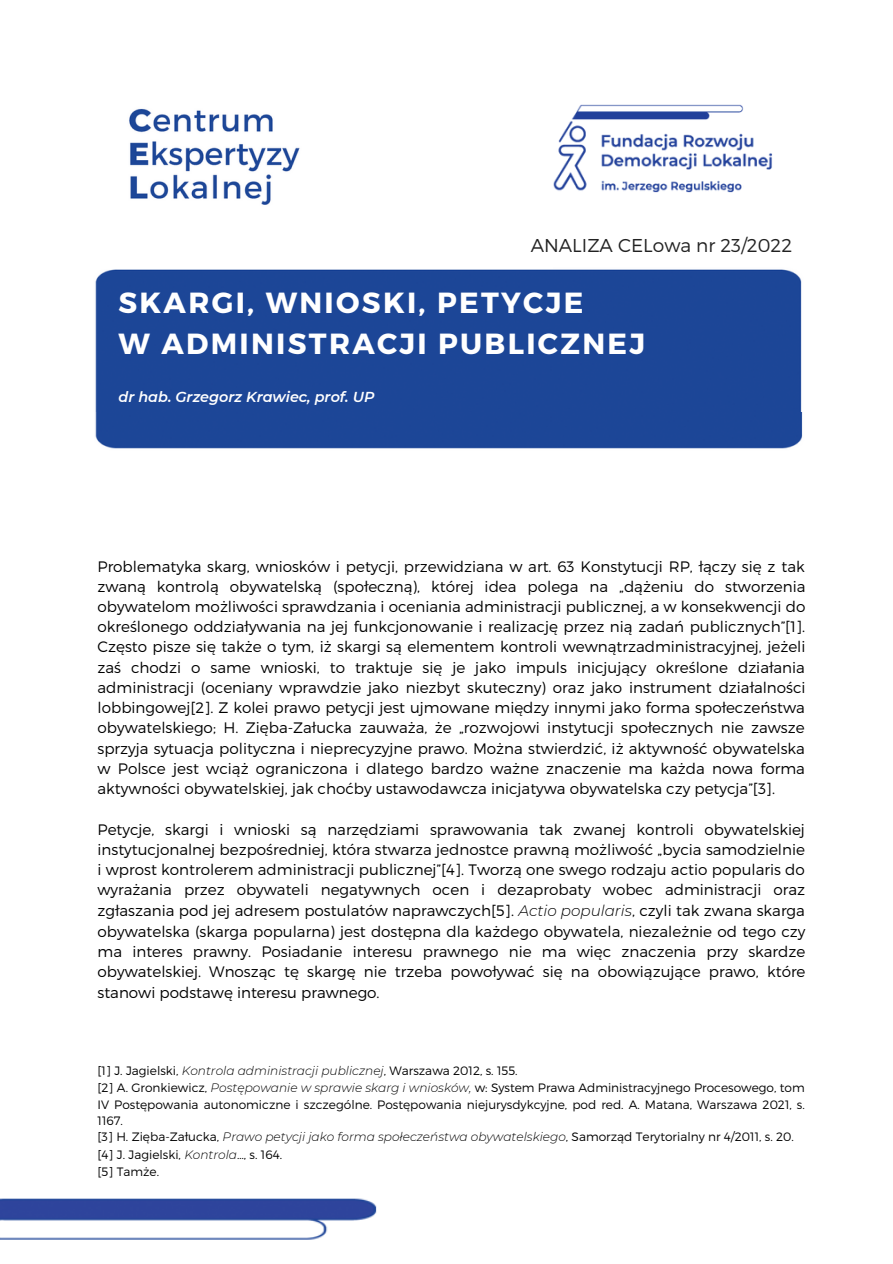
<style>
.page{position:relative;width:893px;height:1264px;background:#fff}
.page>*{position:absolute;margin:0;border:0;box-sizing:border-box;transform-origin:0 0}
.t1{font:700 29.1px/40.5px "Montserrat";letter-spacing:.08em;color:#fff}
.t2{font:300 18.6px "Montserrat";color:#222}
.t3{font:300 15.15px/20.2px "Montserrat";color:#000;text-align:justify}
.t4{font:italic 600 14.4px "Montserrat";color:#fff}
.t5{font:300 12.15px/16.8px "Montserrat";color:#000}
.s1{font-style:italic}
</style>
<div class="page">
<img style="left:0;top:1198px;width:377px;height:42px">
<div style="left:95px;top:411px;width:708px;height:38px;background:#1c4697"></div>
<div style="left:95px;top:269px;width:707px;height:142px;background:#1c4697"></div>
<img style="left:129px;top:108px;width:171px;height:97px">
<img style="left:553px;top:104px;width:220px;height:89px">
<p class="t2" style="left:530px;top:233px;width:263px">ANALIZA CELowa nr 23/2022</p>
<h1 class="t1" style="left:118px;top:281px;width:528px">SKARGI, WNIOSKI, PETYCJE<br>W ADMINISTRACJI PUBLICZNEJ</h1>
<p class="t4" style="left:118px;top:388px;width:257px">dr hab. Grzegorz Krawiec, prof. UP</p>
<p class="t3" style="left:97px;top:555px;width:709px">Problematyka skarg, wniosków i petycji, przewidziana w art. 63 Konstytucji RP, łączy się z tak zwaną kontrolą obywatelską (społeczną), której idea polega na „dążeniu do stworzenia obywatelom możliwości sprawdzania i oceniania administracji publicznej, a w konsekwencji do określonego oddziaływania na jej funkcjonowanie i realizację przez nią zadań publicznych”[1].<br>Często pisze się także o tym, iż skargi są elementem kontroli wewnątrzadministracyjnej, jeżeli zaś chodzi o same wnioski, to traktuje się je jako impuls inicjujący określone działania administracji (oceniany wprawdzie jako niezbyt skuteczny) oraz jako instrument działalności lobbingowej[2]. Z kolei prawo petycji jest ujmowane między innymi jako forma społeczeństwa obywatelskiego; H. Zięba-Załucka zauważa, że „rozwojowi instytucji społecznych nie zawsze sprzyja sytuacja polityczna i nieprecyzyjne prawo. Można stwierdzić, iż aktywność obywatelska w Polsce jest wciąż ograniczona i dlatego bardzo ważne znaczenie ma każda nowa forma aktywności obywatelskiej, jak choćby ustawodawcza inicjatywa obywatelska czy petycja”[3].</p>
<p class="t3" style="left:97px;top:818px;width:709px">Petycje, skargi i wnioski są narzędziami sprawowania tak zwanej kontroli obywatelskiej instytucjonalnej bezpośredniej, która stwarza jednostce prawną możliwość „bycia samodzielnie i wprost kontrolerem administracji publicznej”[4]. Tworzą one swego rodzaju actio popularis do wyrażania przez obywateli negatywnych ocen i dezaprobaty wobec administracji oraz zgłaszania pod jej adresem postulatów naprawczych[5]. <span class="s1">Actio popularis</span>, czyli tak zwana skarga obywatelska (skarga popularna) jest dostępna dla każdego obywatela, niezależnie od tego czy ma interes prawny. Posiadanie interesu prawnego nie ma więc znaczenia przy skardze obywatelskiej. Wnosząc tę skargę nie trzeba powoływać się na obowiązujące prawo, które stanowi podstawę interesu prawnego.</p>
<p class="t5" style="left:97px;top:1061px;width:708px">[1] J. Jagielski, <span class="s1">Kontrola administracji publicznej</span>, Warszawa 2012, s. 155.<br>[2] A. Gronkiewicz, <span class="s1">Postępowanie w sprawie skarg i wniosków,</span> w: System Prawa Administracyjnego Procesowego, tom IV Postępowania autonomiczne i szczególne. Postępowania niejurysdykcyjne, pod red. A. Matana, Warszawa 2021, s.<br>1167.<br>[3] H. Zięba-Załucka, <span class="s1">Prawo petycji jako forma społeczeństwa obywatelskiego</span>, Samorząd Terytorialny nr 4/2011, s. 20. [4] J. Jagielski, <span class="s1">Kontrola</span>…, s. 164.<br>[5] Tamże.</p>
</div>
